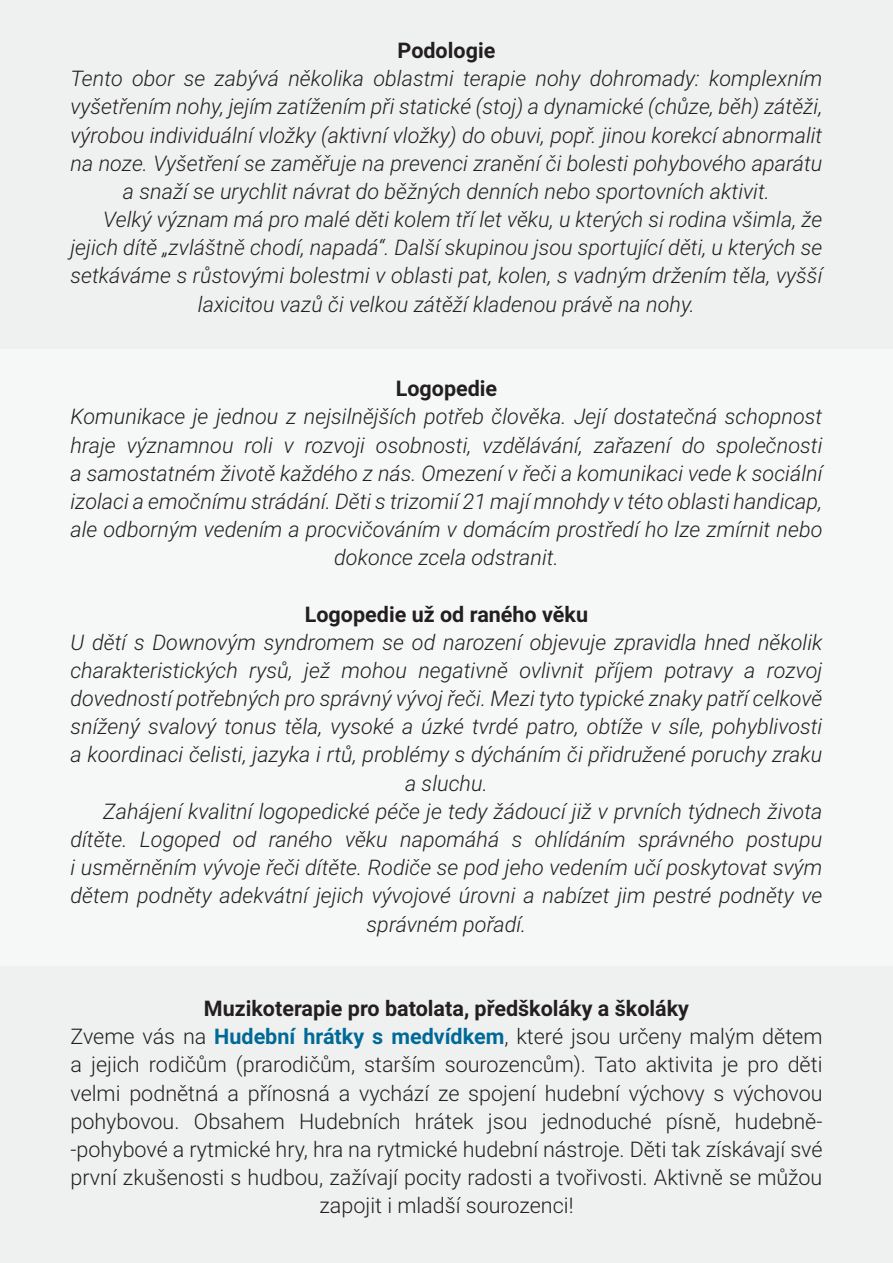
<style>
.page{position:relative;width:893px;height:1263px;background:#eff1f0}
.page>*{position:absolute;margin:0;border:0;box-sizing:border-box;transform-origin:0 0}
.t1{font:italic 300 21.6px/28.2px "Roboto";color:#231f20;text-align:center}
.t2{font:300 21.6px/28.2px "Roboto";color:#231f20;text-align:center}
.t3{font:700 21.6px "Roboto";color:#231f20}
.s1{font-weight:700}
.s2{font-weight:700;color:#006997}
</style>
<div class="page">
<div style="left:0;top:349px;width:893px;height:617px;background:#f6f7f7"></div>
<p class="t3" style="left:398px;top:35px;width:99px">Podologie</p>
<p class="t1" style="left:70px;top:64px;width:753px">Tento obor se zabývá několika oblastmi terapie nohy dohromady: komplexním</p>
<p class="t1" style="left:70px;top:92px;width:753px">vyšetřením nohy, jejím zatížením při statické (stoj) a dynamické (chůze, běh) zátěži,</p>
<p class="t1" style="left:70px;top:120px;width:753px">výrobou individuální vložky (aktivní vložky) do obuvi, popř. jinou korekcí abnormalit</p>
<p class="t1" style="left:70px;top:148px;width:753px">na noze. Vyšetření se zaměřuje na prevenci zranění či bolesti pohybového aparátu</p>
<p class="t1" style="left:123px;top:176px;width:648px">a snaží se urychlit návrat do běžných denních nebo sportovních aktivit.</p>
<p class="t1" style="left:103px;top:205px;width:721px">Velký význam má pro malé děti kolem tří let věku, u kterých si rodina všimla, že</p>
<p class="t1" style="left:70px;top:233px;width:753px">jejich dítě „zvláštně chodí, napadá“. Další skupinou jsou sportující děti, u kterých se</p>
<p class="t1" style="left:70px;top:261px;width:753px">setkáváme s růstovými bolestmi v oblasti pat, kolen, s vadným držením těla, vyšší</p>
<p class="t1" style="left:198px;top:289px;width:499px">laxicitou vazů či velkou zátěží kladenou právě na nohy.</p>
<p class="t3" style="left:396px;top:373px;width:103px">Logopedie</p>
<p class="t1" style="left:70px;top:402px;width:753px">Komunikace je jednou z nejsilnějších potřeb člověka. Její dostatečná schopnost hraje významnou roli v rozvoji osobnosti, vzdělávání, zařazení do společnosti a samostatném životě každého z nás. Omezení v řeči a komunikaci vede k sociální izolaci a emočnímu strádání. Děti s trizomií 21 mají mnohdy v této oblasti handicap, ale odborným vedením a procvičováním v domácím prostředí ho lze zmírnit nebo dokonce zcela odstranit.</p>
<p class="t3" style="left:305px;top:599px;width:285px">Logopedie už od raného věku</p>
<p class="t1" style="left:70px;top:627px;width:754px">U dětí s Downovým syndromem se od narození objevuje zpravidla hned několik</p>
<p class="t1" style="left:70px;top:655px;width:753px">charakteristických rysů, jež mohou negativně ovlivnit příjem potravy a rozvoj</p>
<p class="t1" style="left:70px;top:683px;width:753px">dovedností potřebných pro správný vývoj řeči. Mezi tyto typické znaky patří celkově</p>
<p class="t1" style="left:70px;top:712px;width:753px">snížený svalový tonus těla, vysoké a úzké tvrdé patro, obtíže v síle, pohyblivosti</p>
<p class="t1" style="left:70px;top:740px;width:753px">a koordinaci čelisti, jazyka i rtů, problémy s dýcháním či přidružené poruchy zraku</p>
<p class="t1" style="left:405px;top:768px;width:84px">a sluchu.</p>
<p class="t1" style="left:103px;top:796px;width:721px">Zahájení kvalitní logopedické péče je tedy žádoucí již v prvních týdnech života</p>
<p class="t1" style="left:70px;top:824px;width:753px">dítěte. Logoped od raného věku napomáhá s ohlídáním správného postupu</p>
<p class="t1" style="left:70px;top:852px;width:754px">i usměrněním vývoje řeči dítěte. Rodiče se pod jeho vedením učí poskytovat svým</p>
<p class="t1" style="left:70px;top:881px;width:753px">dětem podněty adekvátní jejich vývojové úrovni a nabízet jim pestré podněty ve</p>
<p class="t1" style="left:367px;top:909px;width:161px">správném pořadí.</p>
<p class="t2" style="left:70px;top:993px;width:754px"><span class="s1">Muzikoterapie pro batolata, předškoláky a školáky<br></span>Zveme vás na <span class="s2">Hudební hrátky s medvídkem</span>, které jsou určeny malým dětem a jejich rodičům (prarodičům, starším sourozencům). Tato aktivita je pro děti velmi podnětná a přínosná a vychází ze spojení hudební výchovy s výchovou pohybovou. Obsahem Hudebních hrátek jsou jednoduché písně, hudebně-‑pohybové a rytmické hry, hra na rytmické hudební nástroje. Děti tak získávají své první zkušenosti s hudbou, zažívají pocity radosti a tvořivosti. Aktivně se můžou zapojit i mladší sourozenci!</p>
</div>
